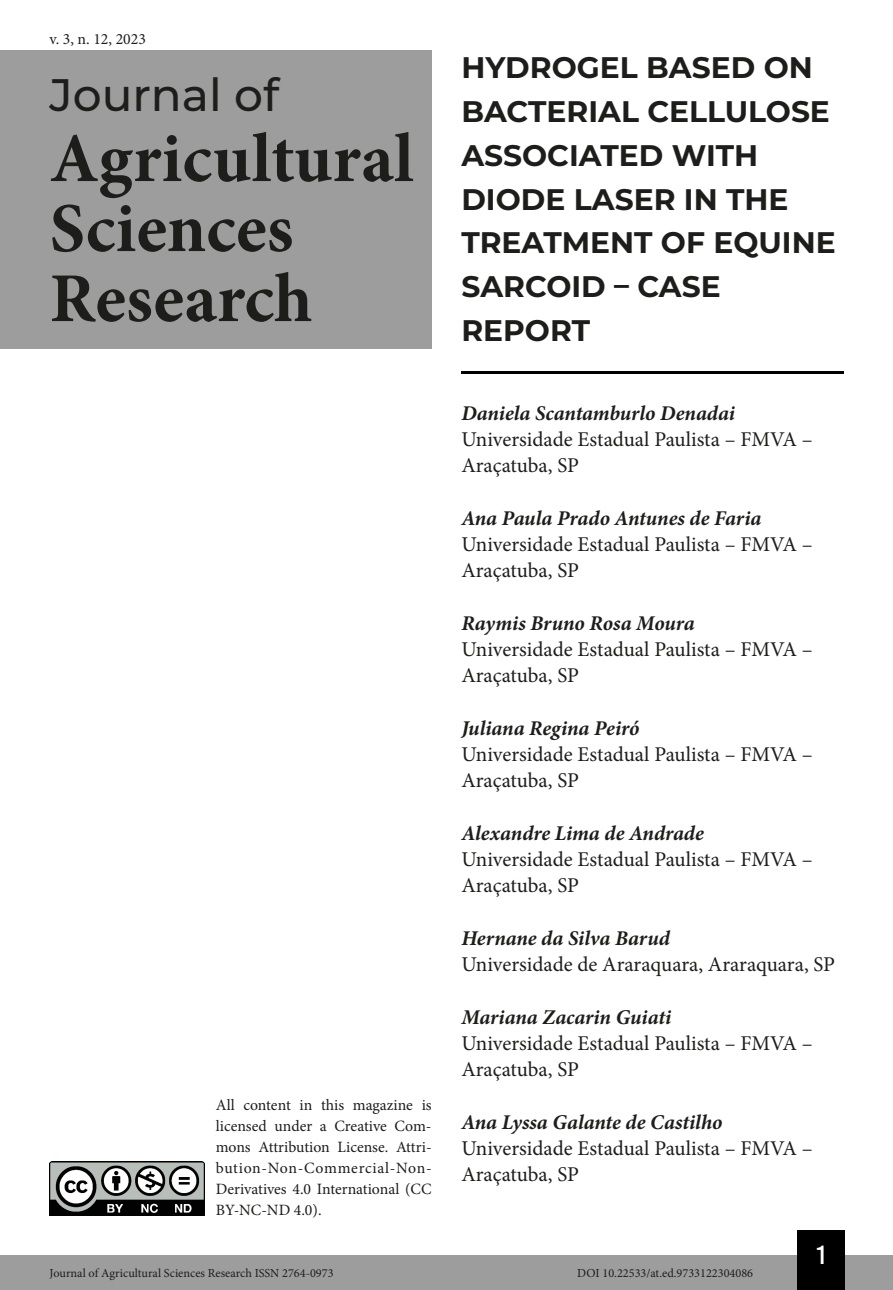
<style>
.page{position:relative;width:893px;height:1290px;background:#fff}
.page>*{position:absolute;margin:0;border:0;box-sizing:border-box;transform-origin:0 0}
.t1{font:700 70px/70px "Minion Pro";color:#1d1d1b}
.t2{font:500 45.5px "Montserrat";color:#1d1d1b}
.t3{font:700 29.75px/43.8px "Montserrat";color:#1d1d1b}
.t4{font:26.25px "Bebas Kai";color:#fff}
.t5{font:21px/26.2px "Minion Pro";color:#1d1d1b}
.t6{font:italic 700 21px "Minion Pro";letter-spacing:-.005em;color:#1d1d1b}
.t7{font:15.75px/21px "Minion Pro";color:#1d1d1b;text-align:justify}
.t8{font:12.25px "Minion Pro";color:#1d1d1b}
</style>
<div class="page">
<div style="left:0;top:1255px;width:893px;height:35px;background:#9d9d9d"></div>
<div style="left:797px;top:1230px;width:48px;height:60px;background:#000"></div>
<img style="left:50px;top:1161px;width:154px;height:54px">
<div style="left:0;top:50px;width:432px;height:298px;background:#9d9d9d"></div>
<hr style="left:461px;top:371px;width:382px;height:2px;background:#000">
<p class="t7" style="left:50px;top:28px;width:98px">v. 3, n. 12, 2023</p>
<h2 class="t2" style="left:50px;top:63px;width:231px">Journal of</h2>
<h1 class="t1" style="left:50px;top:123px;width:366px">Agricultural<br>Sciences<br>Research</h1>
<p class="t7" style="left:216px;top:1095px;width:217px">All content in this magazine is licensed under a Creative Com&shy;mons Attribution License. Attri&shy;bution-Non-Commercial-Non-Derivatives 4.0 International (CC BY-NC-ND 4.0).</p>
<h3 class="t3" style="left:461px;top:44px;width:376px">HYDROGEL BASED ON<br>BACTERIAL CELLULOSE<br>ASSOCIATED WITH<br>DIODE LASER IN THE<br>TREATMENT OF EQUINE<br>SARCOID – CASE<br>REPORT</h3>
<p class="t6" style="left:461px;top:398px;width:275px">Daniela Scantamburlo Denadai</p>
<p class="t5" style="left:461px;top:426px;width:353px">Universidade Estadual Paulista – FMVA –<br>Araçatuba, SP</p>
<p class="t6" style="left:461px;top:503px;width:302px">Ana Paula Prado Antunes de Faria</p>
<p class="t5" style="left:461px;top:531px;width:353px">Universidade Estadual Paulista – FMVA –<br>Araçatuba, SP</p>
<p class="t6" style="left:461px;top:608px;width:235px">Raymis Bruno Rosa Moura</p>
<p class="t5" style="left:461px;top:636px;width:353px">Universidade Estadual Paulista – FMVA –<br>Araçatuba, SP</p>
<p class="t6" style="left:461px;top:713px;width:180px">Juliana Regina Peiró</p>
<p class="t5" style="left:461px;top:741px;width:353px">Universidade Estadual Paulista – FMVA –<br>Araçatuba, SP</p>
<p class="t6" style="left:461px;top:818px;width:244px">Alexandre Lima de Andrade</p>
<p class="t5" style="left:461px;top:846px;width:353px">Universidade Estadual Paulista – FMVA –<br>Araçatuba, SP</p>
<p class="t6" style="left:461px;top:923px;width:210px">Hernane da Silva Barud</p>
<p class="t5" style="left:461px;top:951px;width:375px">Universidade de Araraquara, Araraquara, SP</p>
<p class="t6" style="left:461px;top:1002px;width:211px">Mariana Zacarin Guiati</p>
<p class="t5" style="left:461px;top:1030px;width:353px">Universidade Estadual Paulista – FMVA –<br>Araçatuba, SP</p>
<p class="t6" style="left:461px;top:1107px;width:263px">Ana Lyssa Galante de Castilho</p>
<p class="t5" style="left:461px;top:1135px;width:353px">Universidade Estadual Paulista – FMVA –<br>Araçatuba, SP</p>
<p class="t4" style="left:817px;top:1241px;width:10px">1</p>
<p class="t8" style="left:50px;top:1265px;width:285px">Journal of Agricultural Sciences Research ISSN 2764-0973</p>
<p class="t8" style="left:577px;top:1265px;width:177px">DOI 10.22533/at.ed.9733122304086</p>
</div>
